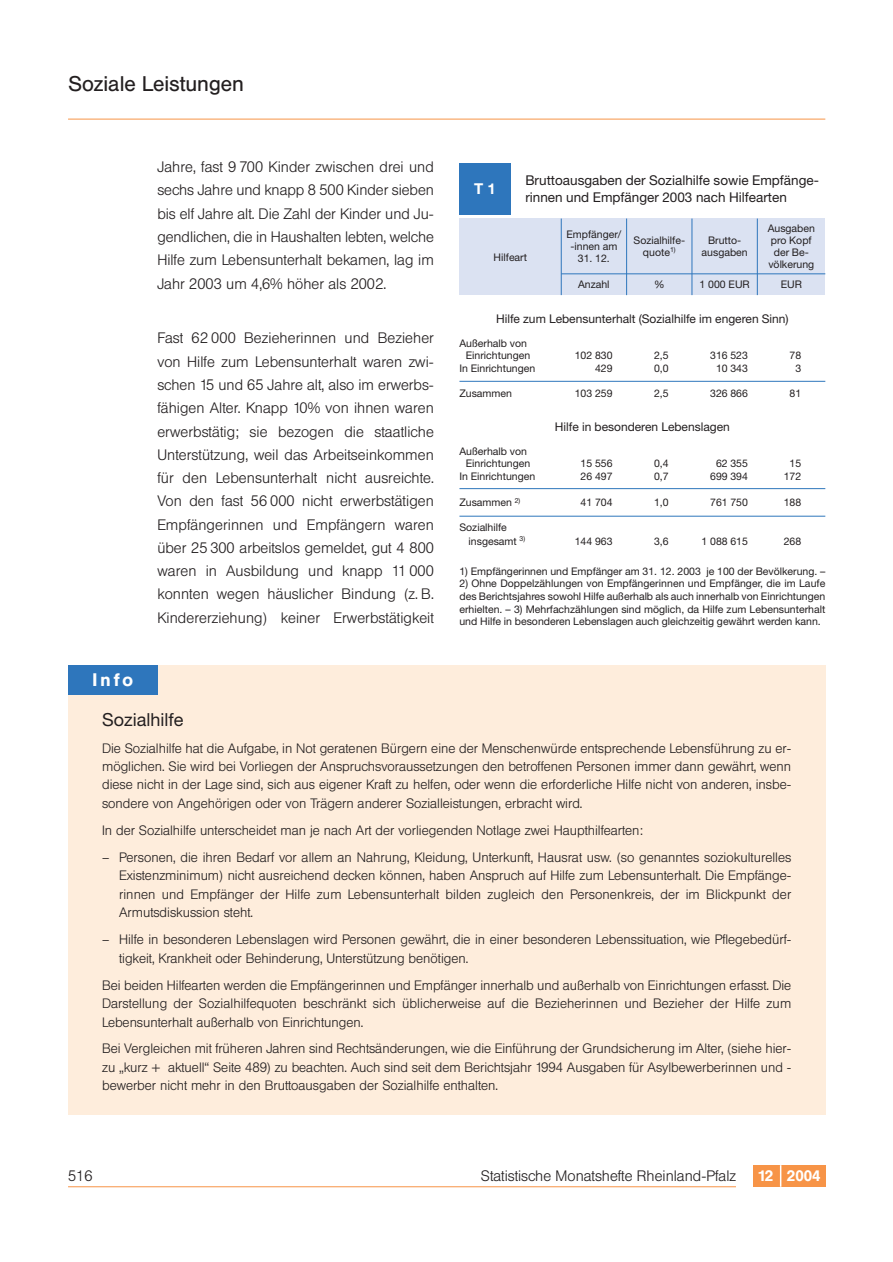
<style>
.page{position:relative;width:893px;height:1262px;background:#fff}
.page>*{position:absolute;margin:0;border:0;box-sizing:border-box;transform-origin:0 0}
.t1{font:21px "Helvetica BQ";color:#231f20}
.t2{font:18px "Helvetica Neue LT";color:#231f20}
.t3{font:500 18px "Helvetica BQ";color:#fff}
.t4{font:300 15px/23.2px "Helvetica BQ";color:#231f20;text-align:justify}
.t5{font:500 15px "Helvetica BQ";color:#fff}
.t6{font:700 15px "Helvetica Neue LT";color:#fff}
.t7{font:300 13.5px/18.5px "Helvetica BQ";color:#231f20;text-align:justify}
.t8{font:13.5px/16.2px "Helvetica Neue LT";color:#231f20}
.t9{font:12px "Helvetica Neue LT";color:#231f20}
.t10{font:10.5px/12px "Helvetica Neue LT";color:#231f20;text-align:center}
</style>
<div class="page">
<hr style="left:68px;top:119px;width:757px;height:1px;background:#f79447">
<div style="left:753px;top:1165px;width:72px;height:21px;background:#f79447"></div>
<hr style="left:779px;top:1165px;width:2px;height:21px;background:#fff">
<hr style="left:68px;top:1186px;width:668px;height:1px;background:#f79447">
<div style="left:68px;top:665px;width:757px;height:449px;background:#feeddc"></div>
<div style="left:68px;top:665px;width:89px;height:30px;background:#2e76bc"></div>
<div style="left:459px;top:163px;width:51px;height:51px;background:#2e76bc"></div>
<div style="left:459px;top:218px;width:366px;height:77px;background:#dbe2f2"></div>
<hr style="left:561px;top:218px;width:1px;height:77px;background:#2e76bc">
<hr style="left:626px;top:218px;width:1px;height:77px;background:#2e76bc">
<hr style="left:691px;top:218px;width:1px;height:77px;background:#2e76bc">
<hr style="left:757px;top:218px;width:1px;height:77px;background:#2e76bc">
<hr style="left:561px;top:273px;width:264px;height:1px;background:#2e76bc">
<hr style="left:459px;top:381px;width:366px;height:1px;background:#2e76bc">
<hr style="left:459px;top:488px;width:366px;height:1px;background:#2e76bc">
<hr style="left:459px;top:516px;width:366px;height:1px;background:#2e76bc">
<h1 class="t1" style="left:68px;top:76px;width:177px">Soziale Leistungen</h1>
<h2 class="t3" style="left:93px;top:673px;width:42px">Info</h2>
<p class="t4" style="left:157px;top:157px;width:278px">Jahre, fast 9 700 Kinder zwischen drei und sechs Jahre und knapp 8 500 Kinder sieben bis elf Jahre alt. Die Zahl der Kinder und Ju&shy;gendlichen, die in Haushalten lebten, welche Hilfe zum Lebensunterhalt bekamen, lag im Jahr 2003 um 4,6% höher als 2002.</p>
<p class="t4" style="left:157px;top:328px;width:278px">Fast 62 000 Bezieherinnen und Bezieher von Hilfe zum Lebensunterhalt waren zwi&shy;schen 15 und 65 Jahre alt, also im erwerbs&shy;fähigen Alter. Knapp 10% von ihnen waren erwerbstätig; sie bezogen die staatliche Unterstützung, weil das Arbeitseinkommen für den Lebensunterhalt nicht ausreichte.<br>Von den fast 56 000 nicht erwerbstätigen Empfängerinnen und Empfängern waren über 25 300 arbeitslos gemeldet, gut 4 800 waren in Ausbildung und knapp 11 000 konnten wegen häuslicher Bindung (z. B.<br>Kindererziehung) keiner Erwerbstätigkeit</p>
<p class="t6" style="left:474px;top:183px;width:23px">T 1</p>
<p class="t8" style="left:525px;top:174px;width:295px">Bruttoausgaben der Sozialhilfe sowie Empfänge&shy;rinnen und Empfänger 2003 nach Hilfearten</p>
<p class="t10" style="left:767px;top:223px;width:49px">Ausgaben pro Kopf der Be&shy;völkerung</p>
<p class="t10" style="left:566px;top:229px;width:56px">Empfänger/ -innen am</p>
<p class="t10" style="left:633px;top:235px;width:53px">Sozialhilfe&shy;quote<sup>1)</sup></p>
<p class="t10" style="left:701px;top:235px;width:48px">Brutto&shy;ausgaben</p>
<p class="t10" style="left:493px;top:252px;width:35px">Hilfeart</p>
<p class="t10" style="left:578px;top:253px;width:33px">31. 12.</p>
<p class="t10" style="left:578px;top:279px;width:33px">Anzahl</p>
<p class="t10" style="left:654px;top:279px;width:12px">%</p>
<p class="t10" style="left:699px;top:279px;width:52px">1 000 EUR</p>
<p class="t10" style="left:780px;top:279px;width:23px">EUR</p>
<p class="t9" style="left:496px;top:314px;width:294px">Hilfe zum Lebensunterhalt (Sozialhilfe im engeren Sinn)</p>
<p class="t10" style="left:466px;top:338px;width:66px;line-height:12.6px;text-align:left;text-indent:-6px">Außerhalb von<br>Einrichtungen</p>
<p class="t10" style="left:574px;top:350px;width:39px">102 830</p>
<p class="t10" style="left:654px;top:350px;width:16px">2,5</p>
<p class="t10" style="left:710px;top:350px;width:39px">316 523</p>
<p class="t10" style="left:789px;top:350px;width:13px">78</p>
<p class="t10" style="left:459px;top:363px;width:77px">In Einrichtungen</p>
<p class="t10" style="left:595px;top:363px;width:19px">429</p>
<p class="t10" style="left:654px;top:363px;width:16px">0,0</p>
<p class="t10" style="left:716px;top:363px;width:33px">10 343</p>
<p class="t10" style="left:795px;top:363px;width:7px">3</p>
<p class="t10" style="left:459px;top:388px;width:54px">Zusammen</p>
<p class="t10" style="left:574px;top:388px;width:39px">103 259</p>
<p class="t10" style="left:654px;top:388px;width:16px">2,5</p>
<p class="t10" style="left:710px;top:388px;width:39px">326 866</p>
<p class="t10" style="left:789px;top:388px;width:13px">81</p>
<p class="t9" style="left:555px;top:422px;width:176px">Hilfe in besonderen Lebenslagen</p>
<p class="t10" style="left:466px;top:446px;width:66px;line-height:12.6px;text-align:left;text-indent:-6px">Außerhalb von<br>Einrichtungen</p>
<p class="t10" style="left:580px;top:458px;width:33px">15 556</p>
<p class="t10" style="left:654px;top:458px;width:16px">0,4</p>
<p class="t10" style="left:716px;top:458px;width:33px">62 355</p>
<p class="t10" style="left:789px;top:458px;width:13px">15</p>
<p class="t10" style="left:459px;top:471px;width:77px">In Einrichtungen</p>
<p class="t10" style="left:580px;top:471px;width:33px">26 497</p>
<p class="t10" style="left:654px;top:471px;width:16px">0,7</p>
<p class="t10" style="left:710px;top:471px;width:39px">699 394</p>
<p class="t10" style="left:783px;top:471px;width:19px">172</p>
<p class="t10" style="left:459px;top:497px;width:62px">Zusammen <sup>2)</sup></p>
<p class="t10" style="left:580px;top:497px;width:33px">41 704</p>
<p class="t10" style="left:654px;top:497px;width:16px">1,0</p>
<p class="t10" style="left:710px;top:497px;width:39px">761 750</p>
<p class="t10" style="left:783px;top:497px;width:19px">188</p>
<p class="t10" style="left:468px;top:522px;width:58px;line-height:13.5px;text-align:left;text-indent:-9px">Sozialhilfe insgesamt <sup>3)</sup></p>
<p class="t10" style="left:574px;top:536px;width:39px">144 963</p>
<p class="t10" style="left:654px;top:536px;width:16px">3,6</p>
<p class="t10" style="left:701px;top:536px;width:48px">1 088 615</p>
<p class="t10" style="left:783px;top:536px;width:19px">268</p>
<p class="t10" style="left:459px;top:566px;width:367px">1) Empfängerinnen und Empfänger am 31. 12. 2003 je 100 der Bevölkerung. –</p>
<p class="t10" style="left:459px;top:578px;width:367px;line-height:12.6px;text-align:justify">2) Ohne Doppelzählungen von Empfängerinnen und Empfänger, die im Laufe des Berichtsjahres sowohl Hilfe außerhalb als auch innerhalb von Einrichtungen erhielten. – 3) Mehrfachzählungen sind möglich, da Hilfe zum Lebensunterhalt und Hilfe in besonderen Lebenslagen auch gleichzeitig gewährt werden kann.</p>
<h2 class="t2" style="left:102px;top:712px;width:83px">Sozialhilfe</h2>
<p class="t7" style="left:102px;top:739px;width:690px">Die Sozialhilfe hat die Aufgabe, in Not geratenen Bürgern eine der Menschenwürde entsprechende Lebensführung zu er&shy;möglichen. Sie wird bei Vorliegen der Anspruchsvoraussetzungen den betroffenen Personen immer dann gewährt, wenn diese nicht in der Lage sind, sich aus eigener Kraft zu helfen, oder wenn die erforderliche Hilfe nicht von anderen, insbe&shy;sondere von Angehörigen oder von Trägern anderer Sozialleistungen, erbracht wird.</p>
<p class="t7" style="left:102px;top:822px;width:542px">In der Sozialhilfe unterscheidet man je nach Art der vorliegenden Notlage zwei Haupthilfearten:</p>
<p class="t7" style="left:119px;top:849px;width:673px;text-indent:-17px">– Personen, die ihren Bedarf vor allem an Nahrung, Kleidung, Unterkunft, Hausrat usw. (so genanntes soziokulturelles Existenzminimum) nicht ausreichend decken können, haben Anspruch auf Hilfe zum Lebensunterhalt. Die Empfänge&shy;rinnen und Empfänger der Hilfe zum Lebensunterhalt bilden zugleich den Personenkreis, der im Blickpunkt der Armutsdiskussion steht.</p>
<p class="t7" style="left:119px;top:931px;width:673px;text-indent:-17px">– Hilfe in besonderen Lebenslagen wird Personen gewährt, die in einer besonderen Lebenssituation, wie Pflegebedürf&shy;tigkeit, Krankheit oder Behinderung, Unterstützung benötigen.</p>
<p class="t7" style="left:102px;top:976px;width:690px">Bei beiden Hilfearten werden die Empfängerinnen und Empfänger innerhalb und außerhalb von Einrichtungen erfasst. Die Darstellung der Sozialhilfequoten beschränkt sich üblicherweise auf die Bezieherinnen und Bezieher der Hilfe zum Lebensunterhalt außerhalb von Einrichtungen.</p>
<p class="t7" style="left:102px;top:1040px;width:690px">Bei Vergleichen mit früheren Jahren sind Rechtsänderungen, wie die Einführung der Grundsicherung im Alter, (siehe hier&shy;zu „kurz + aktuell“ Seite 489) zu beachten. Auch sind seit dem Berichtsjahr 1994 Ausgaben für Asylbewerberinnen und - bewerber nicht mehr in den Bruttoausgaben der Sozialhilfe enthalten.</p>
<p class="t4" style="left:68px;top:1165px;width:26px">516</p>
<p class="t4" style="left:481px;top:1165px;width:256px">Statistische Monatshefte Rheinland-Pfalz</p>
<p class="t5" style="left:757px;top:1170px;width:64px">12 2004</p>
</div>
